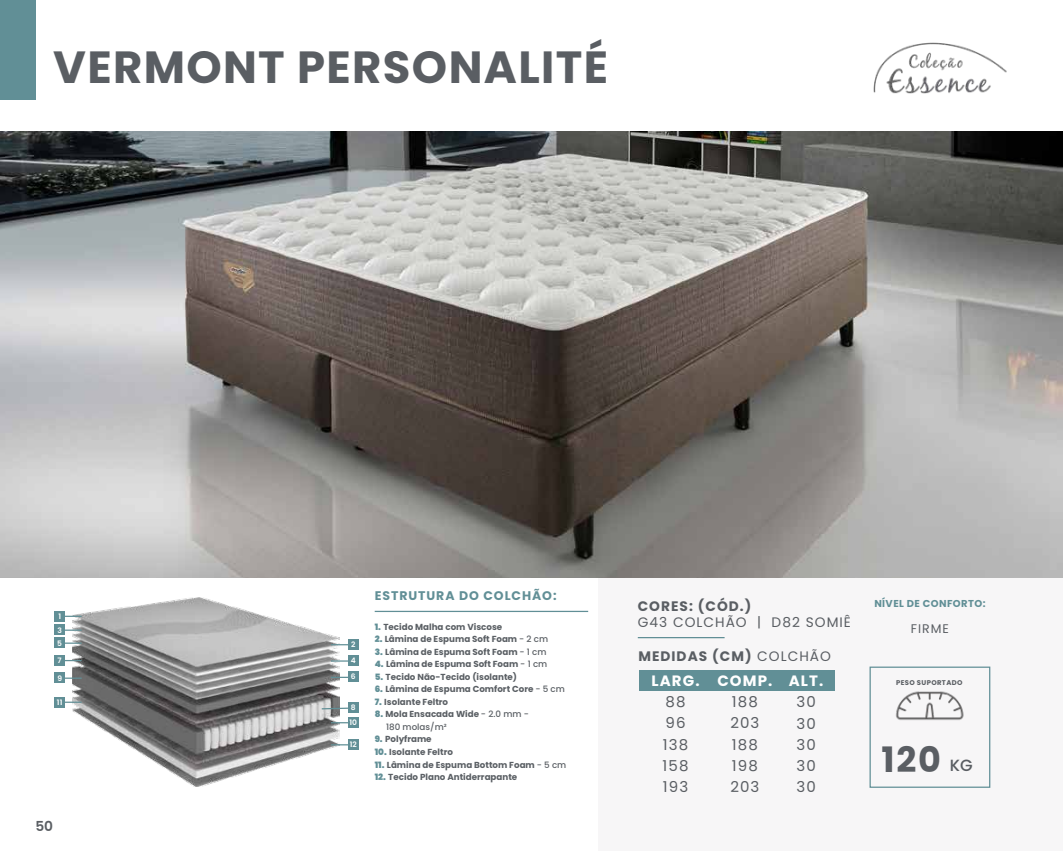
<style>
.page{position:relative;width:1063px;height:851px;background:#fff}
.page>*{position:absolute;margin:0;border:0;box-sizing:border-box;transform-origin:0 0}
.t1{font:700 45px "Poppins";letter-spacing:.03em;color:#5a5e63}
.t2{font:700 35px "Poppins";color:#5a5e63}
.t3{font:15px/21.2px "Poppins";letter-spacing:.075em;color:#5a5e63;text-align:justify}
.t4{font:700 15px "Poppins";letter-spacing:.075em;color:#fff}
.t5{font:700 13.75px "Poppins";letter-spacing:.075em;color:#5a5e63}
.t6{font:13.75px "Poppins";letter-spacing:.075em;color:#5a5e63}
.t7{font:600 13.75px "Poppins";color:#5a5e63}
.t8{font:700 12.5px "Poppins";letter-spacing:.075em;color:#618f96}
.t9{font:12.5px "Poppins";letter-spacing:.075em;color:#5a5e63}
.t10{font:700 10px "Poppins";letter-spacing:.04em;color:#618f96}
.t11{font:700 8.75px "Poppins";color:#5a5f64}
.t12{font:500 8.75px/12.5px "Poppins";color:#5a5f64}
.t13{font:600 7.5px/16.2px "Poppins";color:#fff}
.t14{font:700 6.88px "Poppins";letter-spacing:.05em;color:#5a5e63}
.s1{font-weight:900;color:#618f96}
.s2{font-weight:500}
.s3{font-weight:700}
.s4{font-weight:400}
.s5{font-weight:500;font-size:16.25px}
</style>
<div class="page">
<div style="left:599px;top:549px;width:464px;height:301px;background:#f7f6f7"></div>
<img style="left:0;top:131px;width:1063px;height:446px">
<div style="left:0;top:0;width:35px;height:99px;background:#618f96"></div>
<img style="left:873px;top:42px;width:134px;height:52px">
<img style="left:73px;top:597px;width:267px;height:189px">
<div style="left:55px;top:611px;width:10px;height:10px;background:#618f96"></div>
<div style="left:55px;top:624px;width:10px;height:11px;background:#618f96"></div>
<div style="left:55px;top:637px;width:10px;height:11px;background:#618f96"></div>
<div style="left:55px;top:655px;width:10px;height:10px;background:#618f96"></div>
<div style="left:55px;top:672px;width:10px;height:11px;background:#618f96"></div>
<div style="left:55px;top:696px;width:10px;height:11px;background:#618f96"></div>
<div style="left:348px;top:639px;width:10px;height:10px;background:#618f96"></div>
<div style="left:348px;top:655px;width:10px;height:10px;background:#618f96"></div>
<div style="left:348px;top:671px;width:10px;height:10px;background:#618f96"></div>
<div style="left:348px;top:739px;width:10px;height:10px;background:#618f96"></div>
<div style="left:348px;top:716px;width:10px;height:11px;background:#618f96"></div>
<div style="left:348px;top:702px;width:10px;height:10px;background:#618f96"></div>
<svg style="left:65px;top:615px;width:17px;height:2px"></svg>
<svg style="left:65px;top:629px;width:17px;height:1px"></svg>
<svg style="left:65px;top:642px;width:17px;height:1px"></svg>
<svg style="left:65px;top:659px;width:17px;height:2px"></svg>
<svg style="left:65px;top:677px;width:17px;height:1px"></svg>
<svg style="left:65px;top:701px;width:17px;height:1px"></svg>
<svg style="left:331px;top:644px;width:17px;height:1px"></svg>
<svg style="left:331px;top:660px;width:17px;height:1px"></svg>
<svg style="left:331px;top:676px;width:17px;height:2px"></svg>
<svg style="left:331px;top:744px;width:17px;height:1px"></svg>
<svg style="left:331px;top:722px;width:17px;height:1px"></svg>
<svg style="left:320px;top:706px;width:28px;height:4px"></svg>
<hr style="left:375px;top:610px;width:213px;height:2px;background:#618f96">
<div style="left:870px;top:666px;width:120px;height:121px;border:1px solid #618f96"></div>
<hr style="left:638px;top:637px;width:87px;height:1px;background:#618f96">
<img style="left:895px;top:691px;width:69px;height:29px">
<div style="left:639px;top:670px;width:196px;height:20px;background:#618f96"></div>
<h1 class="t1" style="left:53px;top:41px;width:556px">VERMONT PERSONALITÉ</h1>
<p class="t13" style="left:57px;top:609px;width:6px;line-height:13.9px">1<br>3</p>
<p class="t13" style="left:57px;top:635px;width:6px">5</p>
<p class="t13" style="left:58px;top:652px;width:6px">7</p>
<p class="t13" style="left:57px;top:670px;width:6px">9</p>
<p class="t13" style="left:57px;top:694px;width:7px">11</p>
<h3 class="t7" style="left:35px;top:817px;width:19px">50</h3>
<p class="t13" style="left:351px;top:636px;width:6px;text-align:justify">2<br>4<br>6</p>
<p class="t13" style="left:351px;top:699px;width:6px">8</p>
<p class="t13" style="left:349px;top:714px;width:9px">10</p>
<p class="t13" style="left:350px;top:736px;width:9px">12</p>
<h3 class="t8" style="left:375px;top:588px;width:183px">ESTRUTURA DO COLCHÃO:</h3>
<p class="t11" style="left:375px;top:621px;width:129px"><span class="s1">1.</span> Tecido Malha com Viscose</p>
<p class="t11" style="left:375px;top:634px;width:175px"><span class="s1">2.</span> Lâmina de Espuma Soft Foam <span class="s2">- 2 cm</span></p>
<p class="t11" style="left:375px;top:646px;width:173px"><span class="s1">3.</span> Lâmina de Espuma Soft Foam <span class="s2">- 1 cm</span></p>
<p class="t11" style="left:375px;top:659px;width:174px"><span class="s1">4.</span> Lâmina de Espuma Soft Foam <span class="s2">- 1 cm</span></p>
<p class="t11" style="left:375px;top:671px;width:144px"><span class="s1">5.</span> Tecido Não-Tecido (isolante)</p>
<p class="t11" style="left:375px;top:684px;width:192px"><span class="s1">6.</span> Lâmina de Espuma Comfort Core <span class="s2">- 5 cm</span></p>
<p class="t11" style="left:375px;top:696px;width:75px"><span class="s1">7.</span> Isolante Feltro</p>
<p class="t12" style="left:386px;top:708px;width:144px;text-indent:-11px"><span class="s1">8.</span> <span class="s3">Mola Ensacada Wide</span> - 2.0 mm -<br>180 molas/m²</p>
<p class="t11" style="left:375px;top:734px;width:58px"><span class="s1">9.</span> Polyframe</p>
<p class="t11" style="left:375px;top:746px;width:80px"><span class="s1">10.</span> Isolante Feltro</p>
<p class="t11" style="left:375px;top:759px;width:193px"><span class="s1">11.</span> Lâmina de Espuma Bottom Foam <span class="s2">- 5 cm</span></p>
<p class="t11" style="left:375px;top:771px;width:144px"><span class="s1">12.</span> Tecido Plano Antiderrapante</p>
<h3 class="t5" style="left:638px;top:598px;width:115px">CORES: (CÓD.)</h3>
<h3 class="t6" style="left:638px;top:614px;width:215px">G43 COLCHÃO | D82 SOMIÊ</h3>
<h3 class="t5" style="left:638px;top:648px;width:194px">MEDIDAS (CM) <span class="s4">COLCHÃO</span></h3>
<h3 class="t4" style="left:652px;top:671px;width:50px">LARG.</h3>
<h3 class="t3" style="left:663px;top:691px;width:27px;text-align:left">88<br>96<br>138<br>158<br>193</h3>
<h3 class="t4" style="left:717px;top:672px;width:57px">COMP.</h3>
<h3 class="t3" style="left:730px;top:691px;width:31px">188<br>203<br>188<br>198<br>203</h3>
<h3 class="t4" style="left:789px;top:672px;width:36px">ALT.</h3>
<h3 class="t3" style="left:796px;top:691px;width:21px">30<br>30<br>30<br>30<br>30</h3>
<p class="t10" style="left:874px;top:597px;width:113px">NÍVEL DE CONFORTO:</p>
<h3 class="t9" style="left:911px;top:621px;width:39px">FIRME</h3>
<p class="t14" style="left:896px;top:678px;width:68px">PESO SUPORTADO</p>
<h2 class="t2" style="left:882px;top:739px;width:93px">120 <span class="s5">KG</span></h2>
</div>
